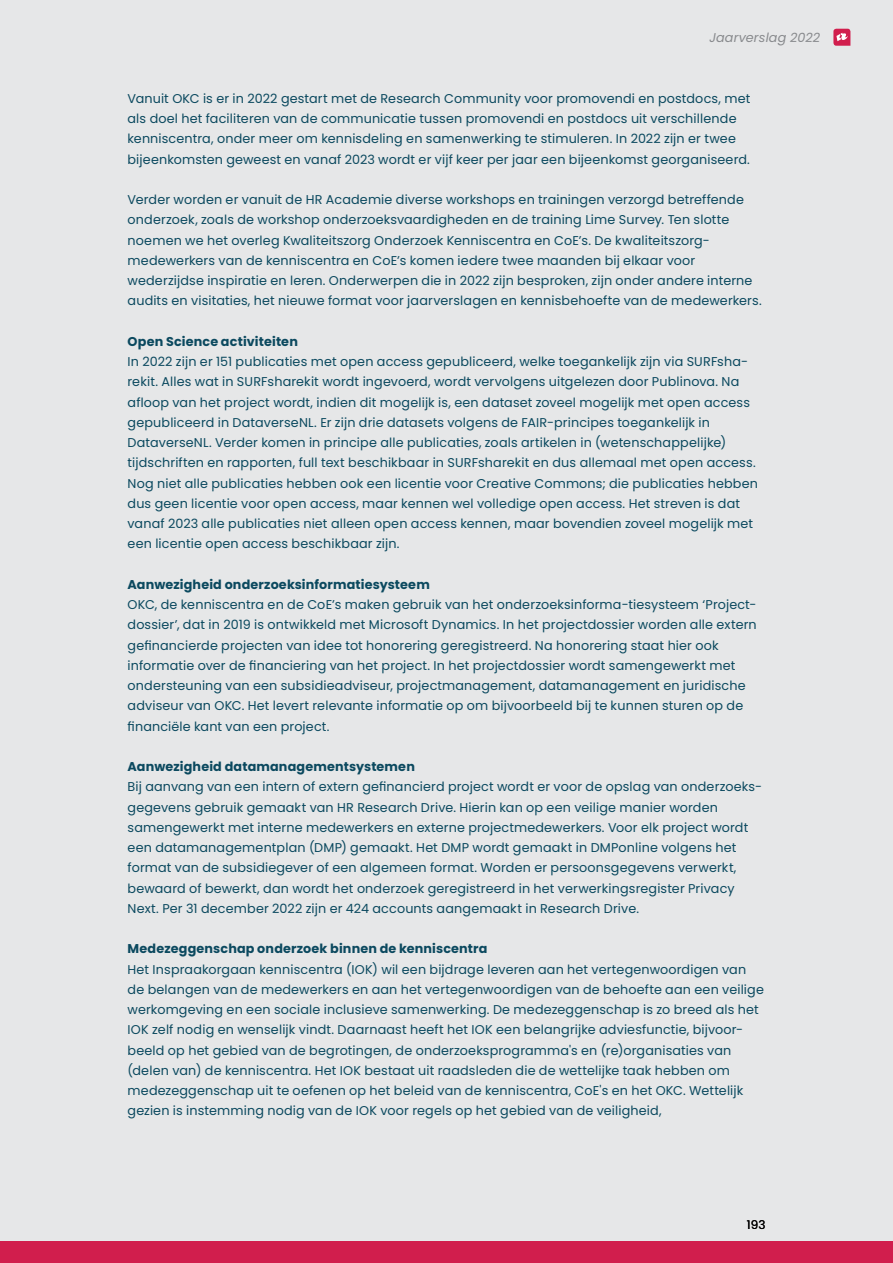
<style>
.page{position:relative;width:893px;height:1263px;background:#e6e7e8}
.page>*{position:absolute;margin:0;border:0;box-sizing:border-box;transform-origin:0 0}
.Platte_tekst_poppins{font:12.75px/20.2px "Poppins";letter-spacing:.01em;color:#0b495f}
.Tussenkopje_vet_rood{font:700 12.75px "Poppins";letter-spacing:.01em;color:#0b495f}
.t1{font:italic 12.75px "Poppins";letter-spacing:.01em;color:#888a8d}
.t2{font:12px "Poppins";color:#000}
</style>
<div class="page">
<div style="left:0;top:1242px;width:893px;height:21px;background:#d11e4d"></div>
<svg style="left:833px;top:29px;width:17px;height:17px"></svg>
<p class="t1" style="left:742px;top:30px;width:110px">Jaarverslag 2018</p>
<p class="t1" style="left:709px;top:30px;width:112px">Jaarverslag 2022</p>
<p class="Platte_tekst_poppins" style="left:128px;top:88px;width:624px">Vanuit OKC is er in 2022 gestart met de Research Community voor promovendi en postdocs, met als doel het faciliteren van de communicatie tussen promovendi en postdocs uit verschillende kenniscentra, onder meer om kennisdeling en samenwerking te stimuleren. In 2022 zijn er twee bijeenkomsten geweest en vanaf 2023 wordt er vijf keer per jaar een bijeenkomst georganiseerd.</p>
<p class="Platte_tekst_poppins" style="left:128px;top:190px;width:636px">Verder worden er vanuit de HR Academie diverse workshops en trainingen verzorgd betreffende onderzoek, zoals de workshop onderzoeksvaardigheden en de training Lime Survey. Ten slotte noemen we het overleg Kwaliteitszorg Onderzoek Kenniscentra en CoE’s. De kwaliteitszorg&shy;medewerkers van de kenniscentra en CoE’s komen iedere twee maanden bij elkaar voor wederzijdse inspiratie en leren. Onderwerpen die in 2022 zijn besproken, zijn onder andere interne audits en visitaties, het nieuwe format voor jaarverslagen en kennisbehoefte van de medewerkers.</p>
<p class="Tussenkopje_vet_rood" style="left:128px;top:334px;width:172px">Open Science activiteiten</p>
<p class="Platte_tekst_poppins" style="left:128px;top:352px;width:632px">In 2022 zijn er 151 publicaties met open access gepubliceerd, welke toegankelijk zijn via SURFsha&shy;rekit. Alles wat in SURFsharekit wordt ingevoerd, wordt vervolgens uitgelezen door Publinova. Na afloop van het project wordt, indien dit mogelijk is, een dataset zoveel mogelijk met open access gepubliceerd in DataverseNL. Er zijn drie datasets volgens de FAIR-principes toegankelijk in DataverseNL. Verder komen in principe alle publicaties, zoals artikelen in (wetenschappelijke) tijdschriften en rapporten, full text beschikbaar in SURFsharekit en dus allemaal met open access.<br>Nog niet alle publicaties hebben ook een licentie voor Creative Commons; die publicaties hebben dus geen licentie voor open access, maar kennen wel volledige open access. Het streven is dat vanaf 2023 alle publicaties niet alleen open access kennen, maar bovendien zoveel mogelijk met een licentie open access beschikbaar zijn.</p>
<p class="Tussenkopje_vet_rood" style="left:128px;top:577px;width:304px">Aanwezigheid onderzoeksinformatiesysteem</p>
<p class="Platte_tekst_poppins" style="left:128px;top:595px;width:631px">OKC, de kenniscentra en de CoE’s maken gebruik van het onderzoeksinforma-tiesysteem ‘Project&shy;dossier’, dat in 2019 is ontwikkeld met Microsoft Dynamics. In het projectdossier worden alle extern gefinancierde projecten van idee tot honorering geregistreerd. Na honorering staat hier ook informatie over de financiering van het project. In het projectdossier wordt samengewerkt met ondersteuning van een subsidieadviseur, projectmanagement, datamanagement en juridische adviseur van OKC. Het levert relevante informatie op om bijvoorbeeld bij te kunnen sturen op de financiële kant van een project.</p>
<p class="Tussenkopje_vet_rood" style="left:128px;top:759px;width:289px">Aanwezigheid datamanagementsystemen</p>
<p class="Platte_tekst_poppins" style="left:128px;top:777px;width:636px">Bij aanvang van een intern of extern gefinancierd project wordt er voor de opslag van onderzoeks&shy;gegevens gebruik gemaakt van HR Research Drive. Hierin kan op een veilige manier worden samengewerkt met interne medewerkers en externe projectmedewerkers. Voor elk project wordt een datamanagementplan (DMP) gemaakt. Het DMP wordt gemaakt in DMPonline volgens het format van de subsidiegever of een algemeen format. Worden er persoonsgegevens verwerkt, bewaard of bewerkt, dan wordt het onderzoek geregistreerd in het verwerkingsregister Privacy Next. Per 31 december 2022 zijn er 424 accounts aangemaakt in Research Drive.</p>
<p class="Tussenkopje_vet_rood" style="left:128px;top:941px;width:361px">Medezeggenschap onderzoek binnen de kenniscentra</p>
<p class="Platte_tekst_poppins" style="left:128px;top:959px;width:638px">Het Inspraakorgaan kenniscentra (IOK) wil een bijdrage leveren aan het vertegenwoordigen van de belangen van de medewerkers en aan het vertegenwoordigen van de behoefte aan een veilige werkomgeving en een sociale inclusieve samenwerking. De medezeggenschap is zo breed als het IOK zelf nodig en wenselijk vindt. Daarnaast heeft het IOK een belangrijke adviesfunctie, bijvoor&shy;beeld op het gebied van de begrotingen, de onderzoeksprogramma's en (re)organisaties van (delen van) de kenniscentra. Het IOK bestaat uit raadsleden die de wettelijke taak hebben om medezeggenschap uit te oefenen op het beleid van de kenniscentra, CoE's en het OKC. Wettelijk gezien is instemming nodig van de IOK voor regels op het gebied van de veiligheid,</p>
<p class="t2" style="left:747px;top:1218px;width:20px">193</p>
</div>
